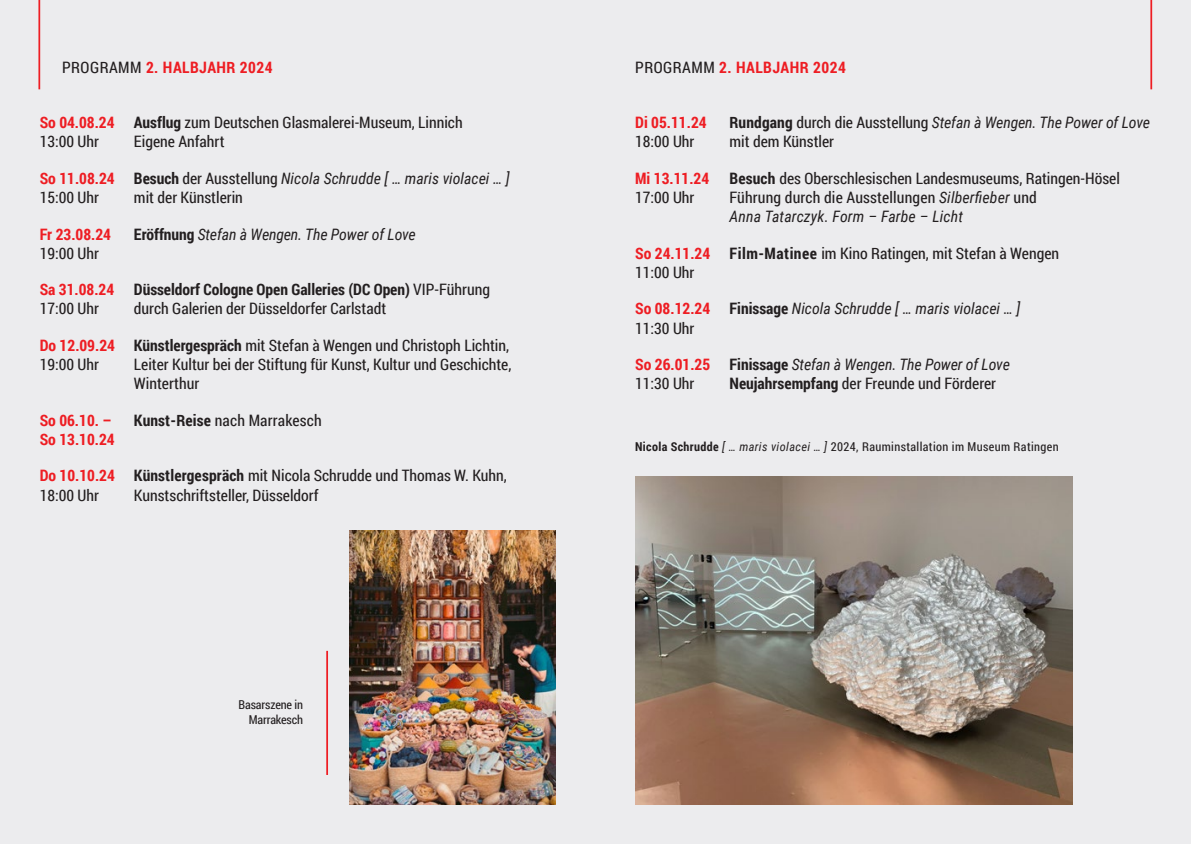
<style>
.page{position:relative;width:1191px;height:844px;background:#fff}
.page>*{position:absolute;margin:0;border:0;box-sizing:border-box;transform-origin:0 0}
.t1{font:15.75px/19.2px "Roboto Condensed";color:#231f20}
.t2{font:italic 15.75px/19.2px "Roboto Condensed";color:#231f20}
.t3{font:700 15.75px/19.2px "Roboto Condensed";color:#ee1d23}
.t4{font:700 15.75px "Roboto Condensed";letter-spacing:.03em;color:#ee1d23}
.t5{font:12.25px "Roboto Condensed";letter-spacing:.03em;color:#231f20}
.t6{font:12.25px/14.7px "Roboto Condensed";letter-spacing:-.01em;color:#231f20;text-align:right}
.s1{font-weight:400;color:#231f20}
.s2{font-weight:700}
.s3{font-weight:700;font-style:normal}
.s4{font-style:normal}
.s5{font-style:italic}
</style>
<div class="page">
<div style="left:0;top:0;width:1191px;height:843px;background:#ececee"></div>
<hr style="left:1150px;top:0;width:2px;height:89px;background:#ee1d23">
<hr style="left:38px;top:0;width:2px;height:89px;background:#ee1d23">
<hr style="left:326px;top:650px;width:2px;height:124px;background:#ee1d23">
<img style="left:635px;top:476px;width:437px;height:328px">
<img style="left:350px;top:530px;width:205px;height:274px">
<p class="t4" style="left:62px;top:56px;width:212px"><span class="s1">PROGRAMM</span> 2. HALBJAHR 2024</p>
<p class="t4" style="left:635px;top:56px;width:212px"><span class="s1">PROGRAMM</span> 2. HALBJAHR 2024</p>
<p class="t3" style="left:40px;top:112px;width:76px">So 04.08.24</p>
<p class="t1" style="left:40px;top:132px;width:61px">13:00 Uhr</p>
<p class="t1" style="left:134px;top:112px;width:330px"><span class="s2">Ausflug</span> zum Deutschen Glasmalerei-Museum, Linnich<br>Eigene Anfahrt</p>
<p class="t3" style="left:40px;top:168px;width:77px">So 11.08.24</p>
<p class="t1" style="left:40px;top:187px;width:61px">15:00 Uhr</p>
<p class="t2" style="left:134px;top:168px;width:377px"><span class="s3">Besuch</span> <span class="s4">der Ausstellung</span> Nicola Schrudde [ … maris violacei … ] <span class="s4">mit der Künstlerin</span></p>
<p class="t3" style="left:40px;top:223px;width:73px">Fr 23.08.24</p>
<p class="t1" style="left:40px;top:243px;width:61px">19:00 Uhr</p>
<p class="t2" style="left:134px;top:224px;width:283px"><span class="s3">Eröffnung</span> Stefan à Wengen. The Power of Love</p>
<p class="t3" style="left:40px;top:279px;width:76px">Sa 31.08.24</p>
<p class="t1" style="left:40px;top:298px;width:61px">17:00 Uhr</p>
<p class="t1" style="left:134px;top:279px;width:357px"><span class="s2">Düsseldorf Cologne Open Galleries (DC Open)</span> VIP-Führung durch Galerien der Düsseldorfer Carlstadt</p>
<p class="t3" style="left:40px;top:335px;width:77px">Do 12.09.24</p>
<p class="t1" style="left:40px;top:354px;width:61px">19:00 Uhr</p>
<p class="t1" style="left:134px;top:335px;width:379px"><span class="s2">Künstlergespräch</span> mit Stefan à Wengen und Christoph Lichtin,<br>Leiter Kultur bei der Stiftung für Kunst, Kultur und Geschichte,<br>Winterthur</p>
<p class="t3" style="left:40px;top:410px;width:77px">So 06.10. –<br>So 13.10.24</p>
<p class="t1" style="left:134px;top:410px;width:189px"><span class="s2">Kunst-Reise</span> nach Marrakesch</p>
<p class="t3" style="left:40px;top:465px;width:77px">Do 10.10.24</p>
<p class="t1" style="left:40px;top:484px;width:61px">18:00 Uhr</p>
<p class="t1" style="left:134px;top:465px;width:374px"><span class="s2">Künstlergespräch</span> mit Nicola Schrudde und Thomas W. Kuhn,<br>Kunstschriftsteller, Düsseldorf</p>
<p class="t6" style="left:238px;top:697px;width:66px">Basarszene in<br>Marrakesch</p>
<p class="t3" style="left:635px;top:112px;width:73px">Di 05.11.24</p>
<p class="t1" style="left:635px;top:132px;width:61px">18:00 Uhr</p>
<p class="t1" style="left:729px;top:112px;width:422px"><span class="s2">Rundgang</span> durch die Ausstellung <span class="s5">Stefan à Wengen. The Power of Love </span>mit dem Künstler</p>
<p class="t3" style="left:635px;top:168px;width:76px">Mi 13.11.24</p>
<p class="t1" style="left:635px;top:187px;width:61px">17:00 Uhr</p>
<p class="t1" style="left:729px;top:168px;width:392px"><span class="s2">Besuch</span> des Oberschlesischen Landesmuseums, Ratingen-Hösel<br>Führung durch die Ausstellungen <span class="s5">Silberfieber</span> und<br><span class="s5">Anna Tatarczyk. Form – Farbe – Licht</span></p>
<p class="t3" style="left:635px;top:243px;width:77px">So 24.11.24</p>
<p class="t1" style="left:635px;top:262px;width:61px">11:00 Uhr</p>
<p class="t1" style="left:729px;top:243px;width:331px"><span class="s2">Film-Matinee</span> im Kino Ratingen, mit Stefan à Wengen</p>
<p class="t3" style="left:635px;top:298px;width:77px">So 08.12.24</p>
<p class="t1" style="left:635px;top:318px;width:61px">11:30 Uhr</p>
<p class="t2" style="left:729px;top:298px;width:292px"><span class="s3">Finissage</span> Nicola Schrudde [ … maris violacei … ]</p>
<p class="t3" style="left:635px;top:354px;width:77px">So 26.01.25</p>
<p class="t1" style="left:635px;top:373px;width:61px">11:30 Uhr</p>
<p class="t2" style="left:729px;top:354px;width:282px"><span class="s3">Finissage</span> Stefan à Wengen. The Power of Love<br><span class="s3">Neujahrsempfang</span> <span class="s4">der Freunde und Förderer</span></p>
<p class="t5" style="left:635px;top:437px;width:425px"><span class="s2">Nicola Schrudde</span> <span class="s5">[ … maris violacei … ]</span> 2024, Rauminstallation im Museum Ratingen</p>
</div>
